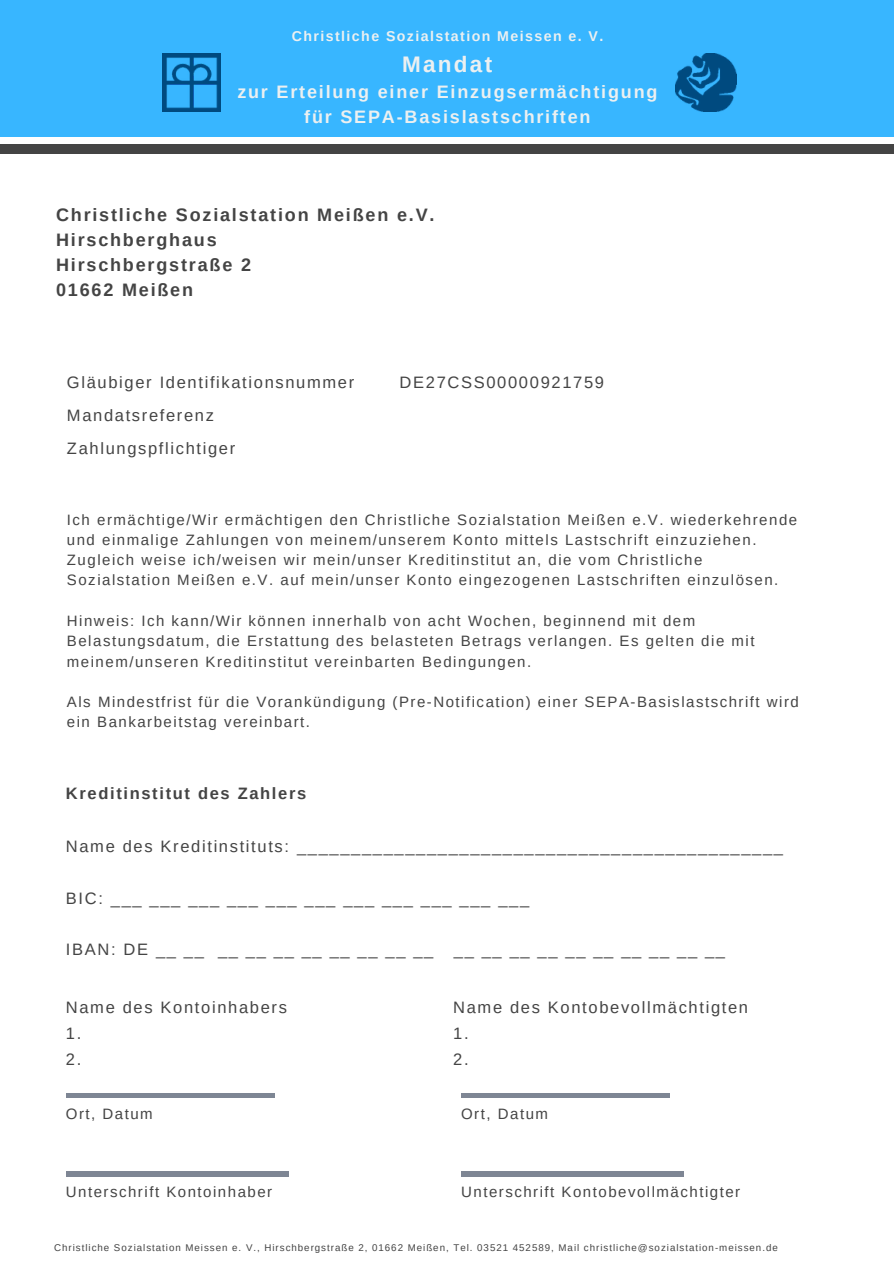
<style>
.page{position:relative;width:894px;height:1264px;background:#fff}
.page>*{position:absolute;margin:0;border:0;box-sizing:border-box;transform-origin:0 0}
.t1{font:700 22.5px "Arimo";letter-spacing:.1em;color:#ecf0f1}
.t2{font:700 18px "Arimo";letter-spacing:.1em;color:#444}
.t3{font:700 18px/24.8px "Arimo";letter-spacing:.1em;color:#ecf0f1;text-align:center}
.t4{font:16.5px "Arimo";letter-spacing:.1em;color:#444}
.t5{font:700 16.5px "Arimo";letter-spacing:.1em;color:#444}
.t6{font:15px/20.2px "Arimo";letter-spacing:.1em;color:#444}
.t7{font:700 14.25px "Arimo";letter-spacing:.1em;color:#ecf0f1}
.t8{font:9.75px "Arimo";letter-spacing:.1em;color:#444}
</style>
<div class="page">
<div style="left:0;top:145px;width:893px;height:9px;background:#444"></div>
<div style="left:0;top:0;width:893px;height:137px;background:#38b6ff"></div>
<img style="left:675px;top:54px;width:60px;height:57px">
<img style="left:163px;top:54px;width:57px;height:57px">
<div style="left:66px;top:1092px;width:209px;height:5px;background:#7e8694"></div>
<div style="left:66px;top:1171px;width:223px;height:5px;background:#7e8694"></div>
<div style="left:461px;top:1092px;width:209px;height:5px;background:#7e8694"></div>
<div style="left:461px;top:1171px;width:223px;height:5px;background:#7e8694"></div>
<p class="t7" style="left:292px;top:28px;width:313px">Christliche Sozialstation Meissen e. V.</p>
<p class="t1" style="left:402px;top:51px;width:92px">Mandat</p>
<p class="t3" style="left:237px;top:79px;width:421px">zur Erteilung einer Einzugsermächtigung für SEPA-Basislastschriften</p>
<p class="t2" style="left:56px;top:205px;width:380px">Christliche Sozialstation Meißen e.V.</p>
<p class="t2" style="left:56px;top:230px;width:162px">Hirschberghaus</p>
<p class="t2" style="left:56px;top:254px;width:196px">Hirschbergstraße 2</p>
<p class="t2" style="left:56px;top:279px;width:138px">01662 Meißen</p>
<p class="t4" style="left:67px;top:373px;width:289px">Gläubiger Identifikationsnummer</p>
<p class="t4" style="left:399px;top:373px;width:206px">DE27CSS00000921759</p>
<p class="t4" style="left:67px;top:406px;width:148px">Mandatsreferenz</p>
<p class="t4" style="left:67px;top:438px;width:170px">Zahlungspflichtiger</p>
<p class="t6" style="left:67px;top:509px;width:731px">Ich ermächtige/Wir ermächtigen den Christliche Sozialstation Meißen e.V. wiederkehrende und einmalige Zahlungen von meinem/unserem Konto mittels Lastschrift einzuziehen.<br>Zugleich weise ich/weisen wir mein/unser Kreditinstitut an, die vom Christliche Sozialstation Meißen e.V. auf mein/unser Konto eingezogenen Lastschriften einzulösen.</p>
<p class="t6" style="left:67px;top:610px;width:689px">Hinweis: Ich kann/Wir können innerhalb von acht Wochen, beginnend mit dem<br>Belastungsdatum, die Erstattung des belasteten Betrags verlangen. Es gelten die mit meinem/unseren Kreditinstitut vereinbarten Bedingungen.</p>
<p class="t6" style="left:67px;top:691px;width:733px">Als Mindestfrist für die Vorankündigung (Pre-Notification) einer SEPA-Basislastschrift wird ein Bankarbeitstag vereinbart.</p>
<p class="t5" style="left:66px;top:783px;width:242px">Kreditinstitut des Zahlers</p>
<p class="t4" style="left:66px;top:837px;width:718px">Name des Kreditinstituts: _____________________________________________</p>
<p class="t4" style="left:66px;top:888px;width:465px">BIC: ___ ___ ___ ___ ___ ___ ___ ___ ___ ___ ___</p>
<p class="t4" style="left:66px;top:940px;width:660px">IBAN: DE __ __ __ __ __ __ __ __ __ __ __ __ __ __ __ __ __ __ __ __</p>
<p class="t4" style="left:66px;top:997px;width:222px">Name des Kontoinhabers</p>
<p class="t4" style="left:66px;top:1023px;width:17px">1.</p>
<p class="t4" style="left:453px;top:997px;width:296px">Name des Kontobevollmächtigten</p>
<p class="t4" style="left:453px;top:1023px;width:17px">1.</p>
<p class="t4" style="left:66px;top:1049px;width:17px">2.</p>
<p class="t4" style="left:453px;top:1049px;width:17px">2.</p>
<p class="t6" style="left:66px;top:1104px;width:88px">Ort, Datum</p>
<p class="t6" style="left:461px;top:1104px;width:88px">Ort, Datum</p>
<p class="t6" style="left:66px;top:1181px;width:208px">Unterschrift Kontoinhaber</p>
<p class="t6" style="left:461px;top:1181px;width:280px">Unterschrift Kontobevollmächtigter</p>
<p class="t8" style="left:54px;top:1242px;width:725px">Christliche Sozialstation Meissen e. V., Hirschbergstraße 2, 01662 Meißen, Tel. 03521 452589, Mail christliche@sozialstation-meissen.de</p>
</div>
